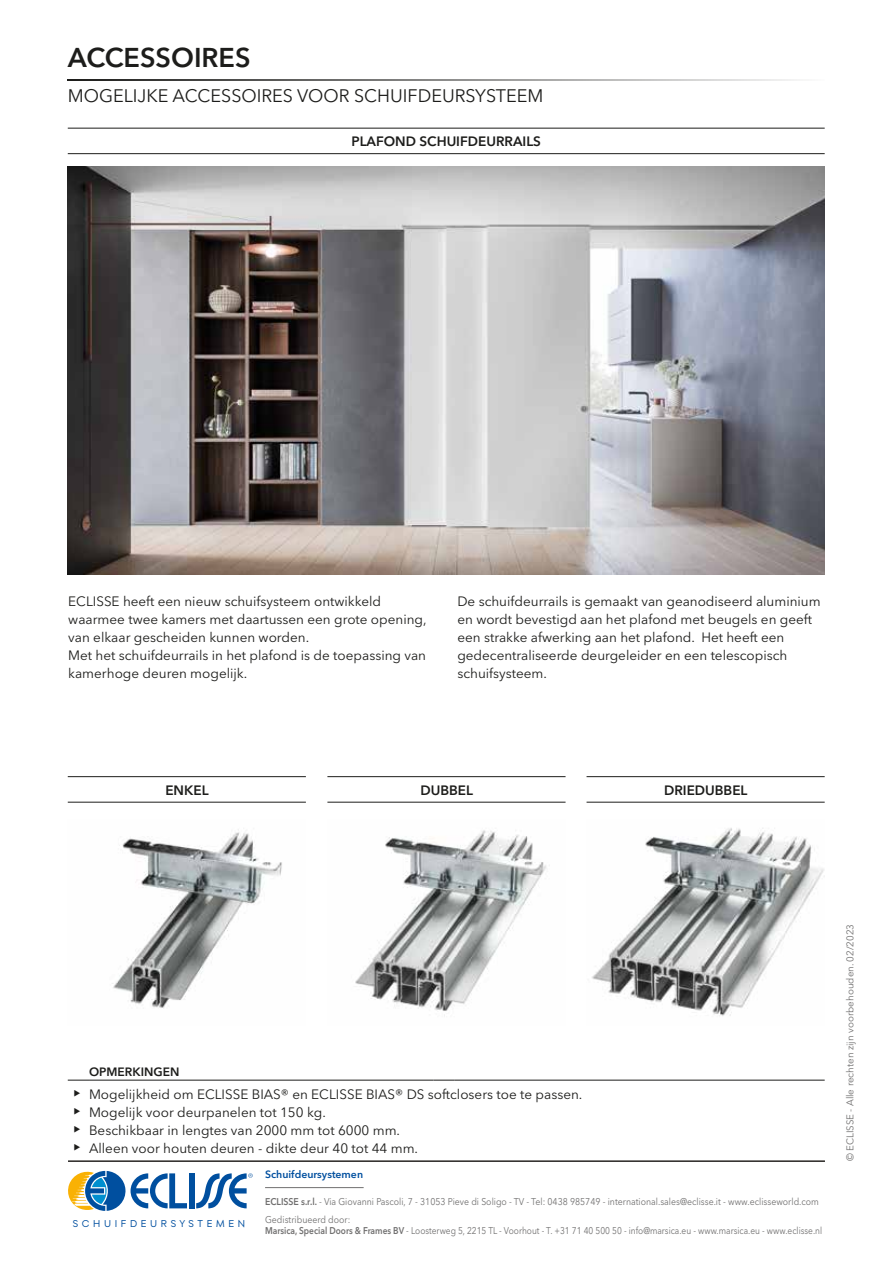
<style>
.page{position:relative;width:893px;height:1263px;background:#fff}
.page>*{position:absolute;margin:0;border:0;box-sizing:border-box;transform-origin:0 0}
.t1{font:600 27px "Avenir Next LT Pro";color:#1d1d1b}
.t2{font:18px "Avenir Next LT Pro";color:#1d1d1b}
.t3{font:13.5px/18px "Avenir Next LT Pro";color:#1d1d1b}
.t4{font:600 13.5px "Avenir Next LT Pro";color:#1d1d1b}
.t5{font:600 12px "Avenir Next LT Pro";color:#1d1d1b}
.t6{font:600 10.5px "Avenir Next LT Pro";color:#004f9f}
.t7{font:9.9px "Soin Sans Pro";letter-spacing:.37em;color:#004f9f}
.t8{font:9.75px/17.7px "Avenir Next LT Pro";color:#706f6f;scale:.9 1}
.t9{font:9.75px "Avenir Next LT Pro";color:#706f6f;scale:.86 1}
.t10{font:9.75px "Avenir Next LT Pro";color:#706f6f}
.s1{font-weight:600}
</style>
<div class="page">
<div style="left:189px;top:1173px;width:6px;height:35px;background:#004f9f"></div>
<svg style="left:68px;top:1170px;width:119px;height:41px"></svg>
<svg style="left:196px;top:1173px;width:57px;height:35px"></svg>
<hr style="left:68px;top:1161px;width:757px;height:1px;background:#1f1c19">
<hr style="left:265px;top:1187px;width:99px;height:1px;background:#706f6f">
<img style="left:68px;top:166px;width:757px;height:408px">
<img style="left:592px;top:828px;width:233px;height:188px">
<img style="left:112px;top:829px;width:170px;height:180px">
<img style="left:355px;top:830px;width:192px;height:186px">
<hr style="left:68px;top:128px;width:757px;height:1px;background:#1d1d1b">
<hr style="left:68px;top:153px;width:757px;height:1px;background:#1d1d1b">
<hr style="left:68px;top:776px;width:238px;height:1px;background:#1d1d1b">
<hr style="left:68px;top:802px;width:238px;height:1px;background:#1d1d1b">
<hr style="left:327px;top:776px;width:239px;height:1px;background:#1d1d1b">
<hr style="left:327px;top:802px;width:239px;height:1px;background:#1d1d1b">
<hr style="left:587px;top:776px;width:238px;height:1px;background:#1d1d1b">
<hr style="left:587px;top:802px;width:238px;height:1px;background:#1d1d1b">
<hr style="left:68px;top:79px;width:757px;height:1px;background:#1d1d1b">
<svg style="left:433px;top:1079px;width:22px;height:2px"></svg>
<svg style="left:68px;top:1080px;width:21px;height:1px"></svg>
<hr style="left:89px;top:1080px;width:344px;height:1px;background:#1d1d1b">
<hr style="left:455px;top:1080px;width:370px;height:1px;background:#1d1d1b">
<h1 class="t1" style="left:68px;top:42px;width:184px">ACCESSOIRES</h1>
<h2 class="t2" style="left:68px;top:85px;width:477px">MOGELIJKE ACCESSOIRES VOOR SCHUIFDEURSYSTEEM</h2>
<p class="t4" style="left:351px;top:133px;width:191px">PLAFOND SCHUIFDEURRAILS</p>
<p class="t3" style="left:68px;top:592px;width:360px">ECLISSE heeft een nieuw schuifsysteem ontwikkeld waarmee twee kamers met daartussen een grote opening, van elkaar gescheiden kunnen worden.<br>Met het schuifdeurrails in het plafond is de toepassing van kamerhoge deuren mogelijk.</p>
<p class="t3" style="left:457px;top:592px;width:365px">De schuifdeurrails is gemaakt van geanodiseerd aluminium en wordt bevestigd aan het plafond met beugels en geeft een strakke afwerking aan het plafond. Het heeft een gedecentraliseerde deurgeleider en een telescopisch schuifsysteem.</p>
<p class="t4" style="left:165px;top:781px;width:45px">ENKEL</p>
<p class="t4" style="left:420px;top:781px;width:54px">DUBBEL</p>
<p class="t4" style="left:664px;top:781px;width:85px">DRIEDUBBEL</p>
<p class="t5" style="left:89px;top:1064px;width:92px">OPMERKINGEN</p>
<p class="t3" style="left:89px;top:1085px;width:495px">Mogelijkheid om ECLISSE BIAS® en ECLISSE BIAS® DS softclosers toe te passen.<br>Mogelijk voor deurpanelen tot 150 kg.<br>Beschikbaar in lengtes van 2000 mm tot 6000 mm.<br>Alleen voor houten deuren - dikte deur 40 tot 44 mm.</p>
<p class="t7" style="left:73px;top:1218px;width:174px">SCHUIFDEURSYSTEMEN</p>
<p class="t6" style="left:265px;top:1168px;width:100px">Schuifdeursystemen</p>
<p class="t8" style="left:265px;top:1193px;width:617px"><span class="s1">ECLISSE s.r.l.</span> - Via Giovanni Pascoli, 7 - 31053 Pieve di Soligo - TV - Tel: 0438 985749 - international.sales@eclisse.it - www.eclisseworld.com<br>Gedistribueerd door:</p>
<p class="t9" style="left:265px;top:1225px;width:649px"><span class="s1">Marsica, Special Doors &amp; Frames BV</span> - Loosterweg 5, 2215 TL - Voorhout - T. +31 71 40 500 50 - info@marsica.eu - www.marsica.eu - www.eclisse.nl</p>
<p class="t10" style="left:844px;top:1161px;width:239px;rotate:-90deg">© ECLISSE - Alle rechten zijn voorbehouden. 02/2023</p>
</div>
